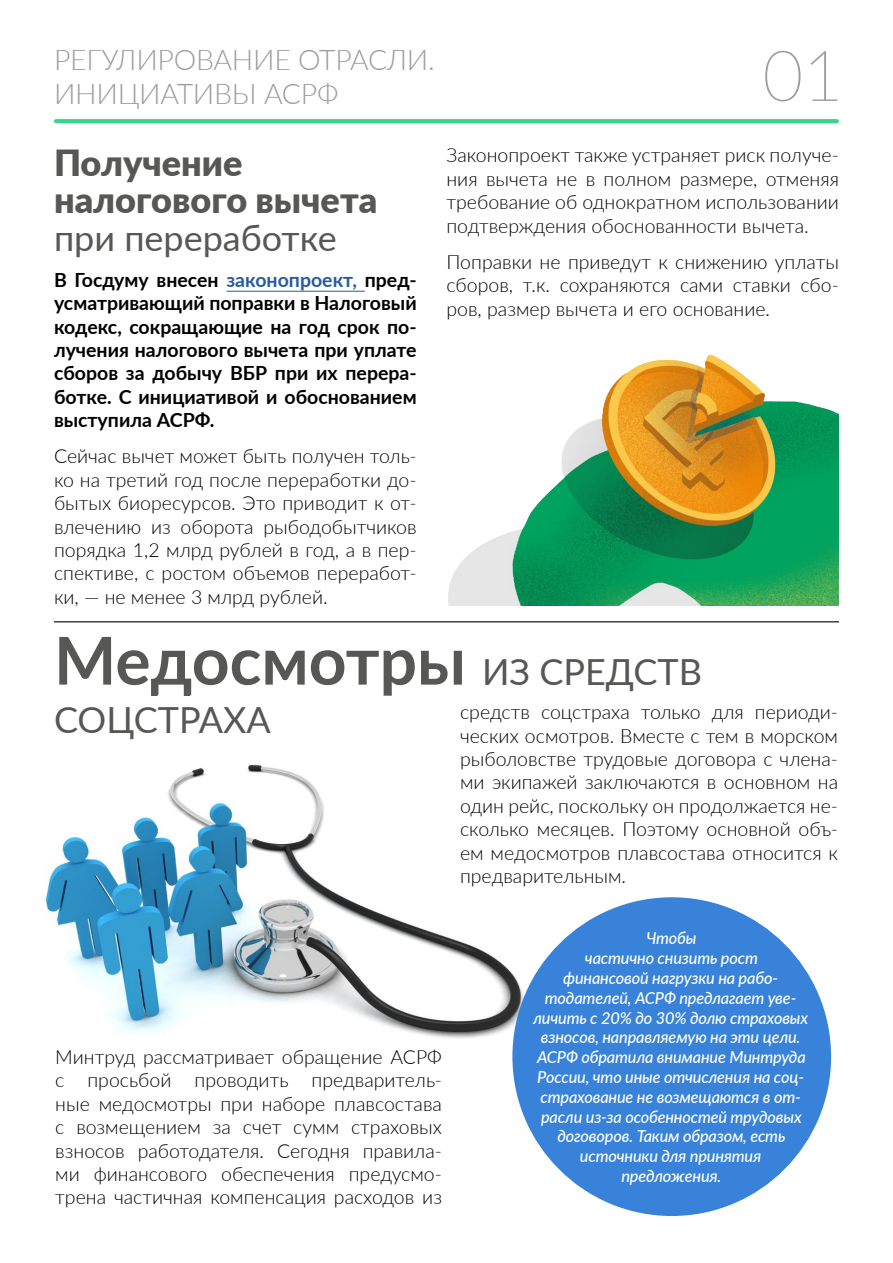
<style>
.page{position:relative;width:893px;height:1263px;background:#fff}
.page>*{position:absolute;margin:0;border:0;box-sizing:border-box;transform-origin:0 0}
.t1{font:100 70.5px "Lato";color:#9d9d9c}
.t2{font:700 66px "Lato";color:#575756}
.t3{font:900 36px/37.5px "Lato";color:#575756}
.t4{font:36px "Lato";color:#575756}
.t5{font:300 28.5px/34.2px "Lato";letter-spacing:-.01em;color:#9d9d9c}
.t6{font:300 19.5px/23.4px "Lato";color:#000;text-align:justify}
.t7{font:700 19.5px/23.4px "Lato";color:#000;text-align:justify}
.t8{font:italic 500 16.5px/19.8px "Lato";letter-spacing:-.01em;color:#fff;text-align:center}
.s1{color:#275b9b}
.s2{font-weight:400;font-size:36px}
</style>
<div class="page">
<svg style="left:54px;top:119px;width:785px;height:4px;background:#3ed48d"></svg>
<hr style="left:227px;top:291px;width:138px;height:1px;background:#275b9b">
<img style="left:448px;top:354px;width:391px;height:251px">
<img style="left:45px;top:764px;width:489px;height:315px">
<div style="left:512px;top:897px;width:319px;height:319px;background:#3882d9;border-radius:50%"></div>
<hr style="left:54px;top:621px;width:785px;height:1px;background:#000">
<h3 class="t5" style="left:54px;top:42px;width:382px">РЕГУЛИРОВАНИЕ ОТРАСЛИ.<br>ИНИЦИАТИВЫ АСРФ</h3>
<h1 class="t1" style="left:762px;top:27px;width:83px">01</h1>
<h3 class="t3" style="left:54px;top:142px;width:325px">Получение налогового вычета</h3>
<h3 class="t4" style="left:54px;top:212px;width:284px">при переработке</h3>
<p class="t6" style="left:446px;top:143px;width:394px">Законопроект также устраняет риск получе&shy;ния вычета не в полном размере, отменяя требование об однократном использовании подтверждения обоснованности вычета.</p>
<p class="t6" style="left:446px;top:249px;width:394px">Поправки не приведут к снижению уплаты сборов, т.к. сохраняются сами ставки сбо&shy;ров, размер вычета и его основание.</p>
<p class="t7" style="left:54px;top:267px;width:364px">В Госдуму внесен <span class="s1">законопроект,</span> пред&shy;усматривающий поправки в Налоговый кодекс, сокращающие на год срок по&shy;лучения налогового вычета при уплате сборов за добычу ВБР при их перера&shy;ботке. С инициативой и обоснованием выступила АСРФ.</p>
<p class="t6" style="left:54px;top:444px;width:364px">Сейчас вычет может быть получен толь&shy;ко на третий год после переработки до&shy;бытых биоресурсов. Это приводит к от&shy;влечению из оборота рыбодобытчиков порядка 1,2 млрд рублей в год, а в пер&shy;спективе, с ростом объемов переработ&shy;ки, — не менее 3 млрд рублей.</p>
<h2 class="t2" style="left:54px;top:612px;width:650px">Медосмотры <span class="s2">ИЗ СРЕДСТВ</span></h2>
<h3 class="t4" style="left:54px;top:694px;width:218px">СОЦСТРАХА</h3>
<p class="t6" style="left:460px;top:700px;width:380px">средств соцстраха только для периоди&shy;ческих осмотров. Вместе с тем в морском рыболовстве трудовые договора с члена&shy;ми экипажей заключаются в основном на один рейс, поскольку он продолжается не&shy;сколько месяцев. Поэтому основной объ&shy;ем медосмотров плавсостава относится к предварительным.</p>
<p class="t6" style="left:55px;top:1044px;width:388px">Минтруд рассматривает обращение АСРФ с просьбой проводить предваритель&shy;ные медосмотры при наборе плавсостава с возмещением за счет сумм страховых взносов работодателя. Сегодня правила&shy;ми финансового обеспечения предусмо&shy;трена частичная компенсация расходов из</p>
<p class="t8" style="left:533px;top:928px;width:276px">Чтобы<br>частично снизить рост<br>финансовой нагрузки на рабо&shy;тодателей, АСРФ предлагает уве&shy;личить с 20% до 30% долю страховых взносов, направляемую на эти цели.<br>АСРФ обратила внимание Минтруда<br>России, что иные отчисления на соц&shy;страхование не возмещаются в от&shy;расли из-за особенностей трудовых договоров. Таким образом, есть источники для принятия предложения.</p>
</div>
